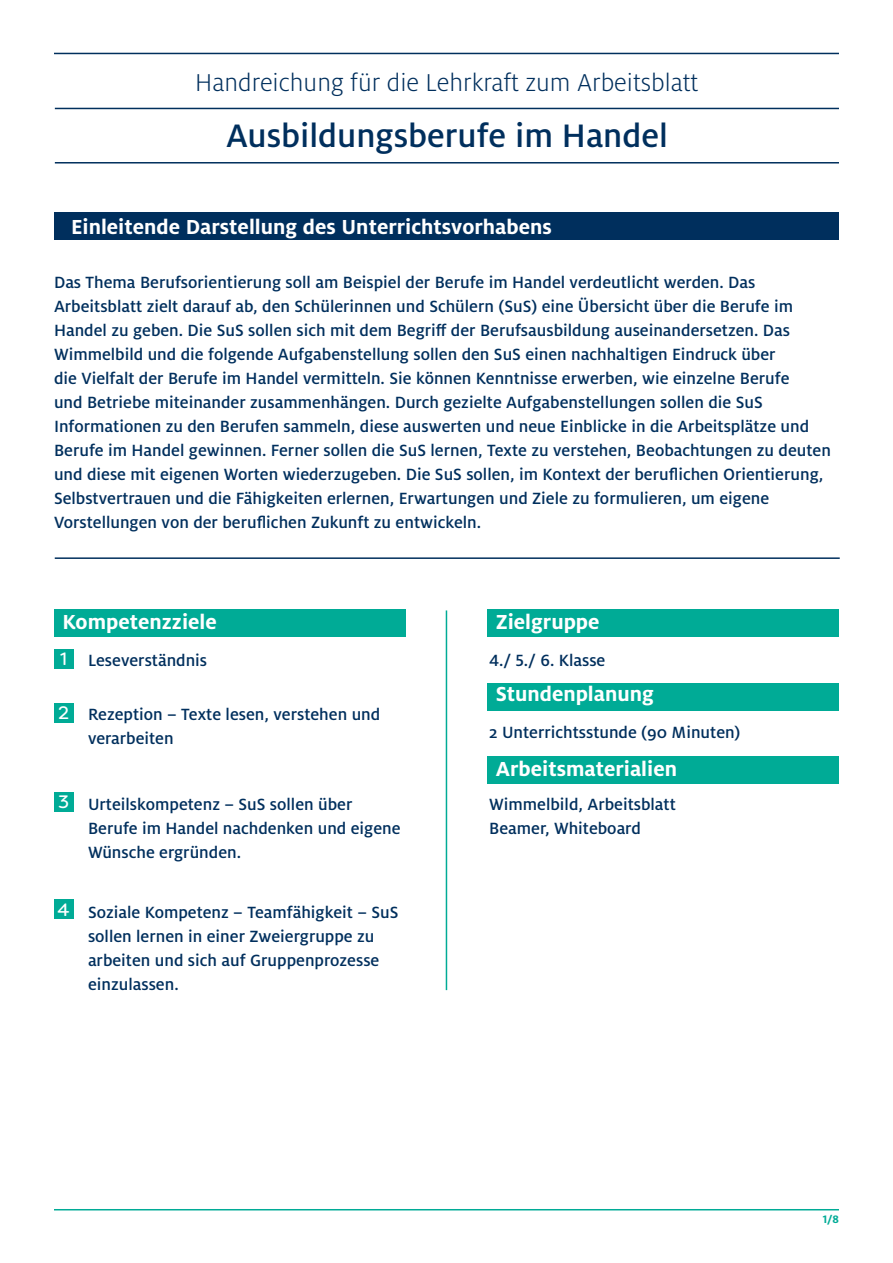
<style>
.page{position:relative;width:893px;height:1263px;background:#fff}
.page>*{position:absolute;margin:0;border:0;box-sizing:border-box;transform-origin:0 0}
.t1{font:500 36px "Milo OT";color:#002f5d}
.t2{font:300 27px "Milo OT";color:#002f5d}
.t3{font:700 22.5px "Milo OT";color:#fff}
.t4{font:500 18px/24px "Milo OT";color:#002f5d}
.t5{font:18px "Filson Soft";color:#fff}
.t6{font:700 12px "Milo OT";color:#00ab96}
.s1{font-family:"Filson Soft";font-weight:400;color:#fff}
</style>
<div class="page">
<hr style="left:55px;top:162px;width:784px;height:2px;background:#002f5d">
<hr style="left:55px;top:108px;width:784px;height:1px;background:#002f5d">
<hr style="left:54px;top:53px;width:785px;height:1px;background:#002f5d">
<hr style="left:54px;top:1209px;width:785px;height:1px;background:#00ab96">
<hr style="left:55px;top:557px;width:785px;height:2px;background:#002f5d">
<hr style="left:446px;top:610px;width:1px;height:380px;background:#00ab96">
<div style="left:54px;top:609px;width:352px;height:28px;background:#00ab96"></div>
<div style="left:487px;top:609px;width:352px;height:28px;background:#00ab96"></div>
<div style="left:487px;top:756px;width:352px;height:27px;background:#00ab96"></div>
<div style="left:54px;top:649px;width:19px;height:19px;background:#00ab96"></div>
<div style="left:54px;top:703px;width:19px;height:19px;background:#00ab96"></div>
<div style="left:54px;top:792px;width:19px;height:19px;background:#00ab96"></div>
<div style="left:487px;top:683px;width:352px;height:27px;background:#00ab96"></div>
<div style="left:54px;top:213px;width:785px;height:27px;background:#002f5d"></div>
<div style="left:54px;top:900px;width:19px;height:19px;background:#00ab96"></div>
<h2 class="t2" style="left:195px;top:68px;width:505px">Handreichung für die Lehrkraft zum Arbeitsblatt</h2>
<h1 class="t1" style="left:226px;top:115px;width:443px">Ausbildungsberufe im Handel</h1>
<p class="t3" style="left:71px;top:214px;width:482px">Einleitende Darstellung des Unterrichtsvorhabens</p>
<p class="t4" style="left:54px;top:270px;width:778px">Das Thema Berufsorientierung soll am Beispiel der Berufe im Handel verdeutlicht werden. Das Arbeitsblatt zielt darauf ab, den Schülerinnen und Schülern (SuS) eine Übersicht über die Berufe im Handel zu geben. Die SuS sollen sich mit dem Begriff der Berufsausbildung auseinandersetzen. Das Wimmelbild und die folgende Aufgabenstellung sollen den SuS einen nachhaltigen Eindruck über<br>die Vielfalt der Berufe im Handel vermitteln. Sie können Kenntnisse erwerben, wie einzelne Berufe<br>und Betriebe miteinander zusammenhängen. Durch gezielte Aufgabenstellungen sollen die SuS Informationen zu den Berufen sammeln, diese auswerten und neue Einblicke in die Arbeitsplätze und Berufe im Handel gewinnen. Ferner sollen die SuS lernen, Texte zu verstehen, Beobachtungen zu deuten und diese mit eigenen Worten wiederzugeben. Die SuS sollen, im Kontext der beruflichen Orientierung, Selbstvertrauen und die Fähigkeiten erlernen, Erwartungen und Ziele zu formulieren, um eigene Vorstellungen von der beruflichen Zukunft zu entwickeln.</p>
<p class="t3" style="left:63px;top:609px;width:156px">Kompetenzziele</p>
<p class="t3" style="left:496px;top:609px;width:105px">Zielgruppe</p>
<p class="t5" style="left:60px;top:647px;width:8px">1</p>
<p class="t5" style="left:58px;top:701px;width:12px">2</p>
<p class="t4" style="left:88px;top:648px;width:121px">Leseverständnis</p>
<p class="t4" style="left:88px;top:702px;width:294px">Rezeption – Texte lesen, verstehen und verarbeiten</p>
<p class="t5" style="left:58px;top:790px;width:12px">3</p>
<p class="t4" style="left:88px;top:792px;width:314px">Urteilskompetenz – SuS sollen über<br>Berufe im Handel nachdenken und eigene<br>Wünsche ergründen.</p>
<p class="t4" style="left:88px;top:900px;width:312px;text-indent:-31px"><span class="s1">4</span> Soziale Kompetenz – Teamfähigkeit – SuS sollen lernen in einer Zweiergruppe zu arbeiten und sich auf Gruppenprozesse einzulassen.</p>
<p class="t4" style="left:489px;top:648px;width:118px">4./ 5./ 6. Klasse</p>
<p class="t3" style="left:496px;top:681px;width:160px">Stundenplanung</p>
<p class="t4" style="left:489px;top:720px;width:253px">2 Unterrichtsstunde (90 Minuten)</p>
<p class="t3" style="left:496px;top:756px;width:183px">Arbeitsmaterialien</p>
<p class="t4" style="left:489px;top:792px;width:188px">Wimmelbild, Arbeitsblatt<br>Beamer, Whiteboard</p>
<p class="t6" style="left:823px;top:1212px;width:18px">1/8</p>
</div>
